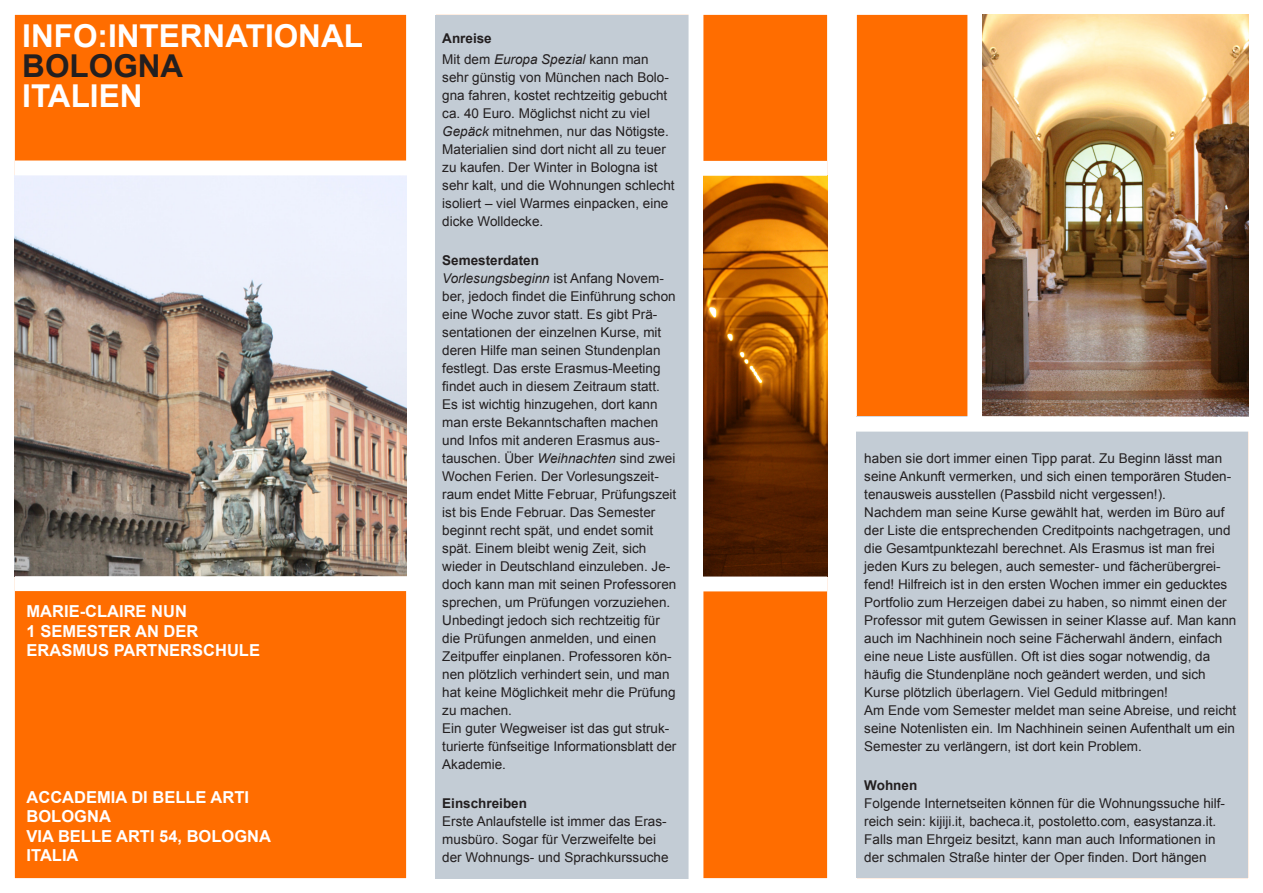
<style>
.page{position:relative;width:1263px;height:893px;background:#fff}
.page>*{position:absolute;margin:0;border:0;box-sizing:border-box;transform-origin:0 0}
.t1{font:700 31.5px "Arial";color:#fff}
.t2{font:700 31.5px "Arial";color:#231f20}
.t3{font:700 16.5px/19.5px "Arial";color:#fff;text-align:justify}
.t4{font:13.5px/18px "Arial";color:#231f20}
.t5{font:700 13.5px "Arial";color:#231f20}
.s1{font-weight:700}
.s2{font-style:italic}
</style>
<div class="page">
<div style="left:7px;top:7px;width:407px;height:878px;background:#ff6d00"></div>
<div style="left:0;top:0;width:421px;height:893px;border:15px solid #fff"></div>
<div style="left:849px;top:7px;width:406px;height:878px;background:#ff6d00"></div>
<div style="left:842px;top:0;width:421px;height:893px;border:15px solid #fff"></div>
<div style="left:428px;top:7px;width:406px;height:878px;background:#ff6d00"></div>
<div style="left:421px;top:0;width:421px;height:893px;border:15px solid #fff"></div>
<div style="left:436px;top:15px;width:260px;height:863px;background:#c3ccd5"></div>
<div style="left:688px;top:0;width:15px;height:893px;background:#fff"></div>
<div style="left:857px;top:417px;width:391px;height:461px;background:#c3ccd5"></div>
<div style="left:851px;top:417px;width:402px;height:15px;background:#fff"></div>
<div style="left:967px;top:11px;width:15px;height:408px;background:#fff"></div>
<img style="left:15px;top:175px;width:391px;height:401px">
<img style="left:982px;top:15px;width:266px;height:402px">
<img style="left:703px;top:176px;width:124px;height:400px">
<div style="left:15px;top:576px;width:406px;height:15px;background:#fff"></div>
<div style="left:15px;top:161px;width:406px;height:14px;background:#fff"></div>
<div style="left:697px;top:576px;width:130px;height:15px;background:#fff"></div>
<div style="left:699px;top:161px;width:128px;height:15px;background:#fff"></div>
<h1 class="t1" style="left:22px;top:15px;width:321px">INFO:INTERNATIONAL</h1>
<h1 class="t2" style="left:22px;top:45px;width:162px">BOLOGNA</h1>
<h1 class="t1" style="left:22px;top:75px;width:45px">ITALIE</h1>
<h1 class="t1" style="left:120px;top:75px;width:24px">N</h1>
<p class="t3" style="left:27px;top:602px;width:162px">Marie-ClaiRE NUN 1 SEMESTER AN DER ERA</p>
<p class="t3" style="left:61px;top:641px;width:75px">SMUS PARt</p>
<p class="t3" style="left:157px;top:641px;width:93px">NERSCHULE</p>
<p class="t3" style="left:27px;top:788px;width:149px">ACCADEMIA Di BELLE</p>
<p class="t3" style="left:211px;top:788px;width:38px">ARTI</p>
<p class="t3" style="left:27px;top:807px;width:208px">BOLOGNA<br>via belle arti 54, Bo logn</p>
<p class="t3" style="left:259px;top:827px;width:13px">a</p>
<p class="t3" style="left:27px;top:846px;width:53px">italia</p>
<p class="t4" style="left:442px;top:28px;width:208px;line-height:21px"><span class="s1">Anreise<br></span>Mit dem <span class="s2">Europa Spezial</span> kann man</p>
<p class="t4" style="left:442px;top:68px;width:234px">sehr günstig von München nach Bolo&shy;gna fahren, kostet rechtzeitig gebucht ca. 40 Euro. Möglichst nicht zu viel <span class="s2">Gepäck</span> mitnehmen, nur das Nötigste.<br>Materialien sind dort nicht all zu teuer zu kaufen. Der Winter in Bologna ist sehr kalt, und die Wohnungen schlecht isoliert – viel Warmes einpacken, eine dicke Wolldecke.</p>
<p class="t4" style="left:442px;top:251px;width:236px"><span class="s1">Semesterdaten<br></span><span class="s2">Vorlesungsbeginn</span> ist Anfang Novem&shy;ber, jedoch findet die Einführung schon eine Woche zuvor statt. Es gibt Prä&shy;sentationen der einzelnen Kurse, mit deren Hilfe man seinen Stundenplan festlegt. Das erste Erasmus-Meeting findet auch in diesem Zeitraum statt.<br>Es ist wichtig hinzugehen, dort kann man erste Bekanntschaften machen und Infos mit anderen Erasmus aus&shy;tauschen. Über <span class="s2">Weihnachten</span> sind zwei Wochen Ferien. Der Vorlesungszeit&shy;raum endet Mitte Februar, Prüfungszeit ist bis Ende Februar. Das Semester beginnt recht spät, und endet somit spät. Einem bleibt wenig Zeit, sich wieder in Deutschland einzuleben. Je&shy;doch kann man mit seinen Professoren sprechen, um Prüfungen vorzuziehen.<br>Unbedingt jedoch sich rechtzeitig für die Prüfungen anmelden, und einen Zeitpuffer einplanen. Professoren kön&shy;nen plötzlich verhindert sein, und man hat keine Möglichkeit mehr die Prüfung zu machen.<br>Ein guter Wegweiser ist das gut struk&shy;turierte fünfseitige Informationsblatt der Akademie.</p>
<p class="t5" style="left:442px;top:794px;width:86px">Einschreiben</p>
<p class="t4" style="left:442px;top:812px;width:228px">Erste Anlaufstelle ist immer das Eras&shy;musbüro. Sogar für Verzweifelte bei der Wohnungs- und Sprachkurssuche</p>
<p class="t4" style="left:864px;top:449px;width:374px">haben sie dort immer einen Tipp parat. Zu Beginn lässt man seine Ankunft vermerken, und sich einen temporären Studen&shy;tenausweis ausstellen (Passbild nicht vergessen!).<br>Nachdem man seine Kurse gewählt hat, werden im Büro auf der Liste die entsprechenden Creditpoints nachgetragen, und die Gesamtpunktezahl berechnet. Als Erasmus ist man frei jeden Kurs zu belegen, auch semester- und fächerübergrei&shy;fend! Hilfreich ist in den ersten Wochen immer ein geducktes Portfolio zum Herzeigen dabei zu haben, so nimmt einen der Professor mit gutem Gewissen in seiner Klasse auf. Man kann auch im Nachhinein noch seine Fächerwahl ändern, einfach eine neue Liste ausfüllen. Oft ist dies sogar notwendig, da häufig die Stundenpläne noch geändert werden, und sich Kurse plötzlich überlagern. Viel Geduld mitbringen!<br>Am Ende vom Semester meldet man seine Abreise, und reicht seine Notenlisten ein. Im Nachhinein seinen Aufenthalt um ein Semester zu verlängern, ist dort kein Problem.</p>
<p class="t5" style="left:864px;top:776px;width:55px">Wohnen</p>
<p class="t4" style="left:864px;top:794px;width:362px">Folgende Internetseiten können für die Wohnungssuche hilf&shy;reich sein: kijiji.it, bacheca.it, postoletto.com, easystanza.it.<br>Falls man Ehrgeiz besitzt, kann man auch Informationen in der schmalen Straße hinter der Oper finden. Dort hängen</p>
</div>
